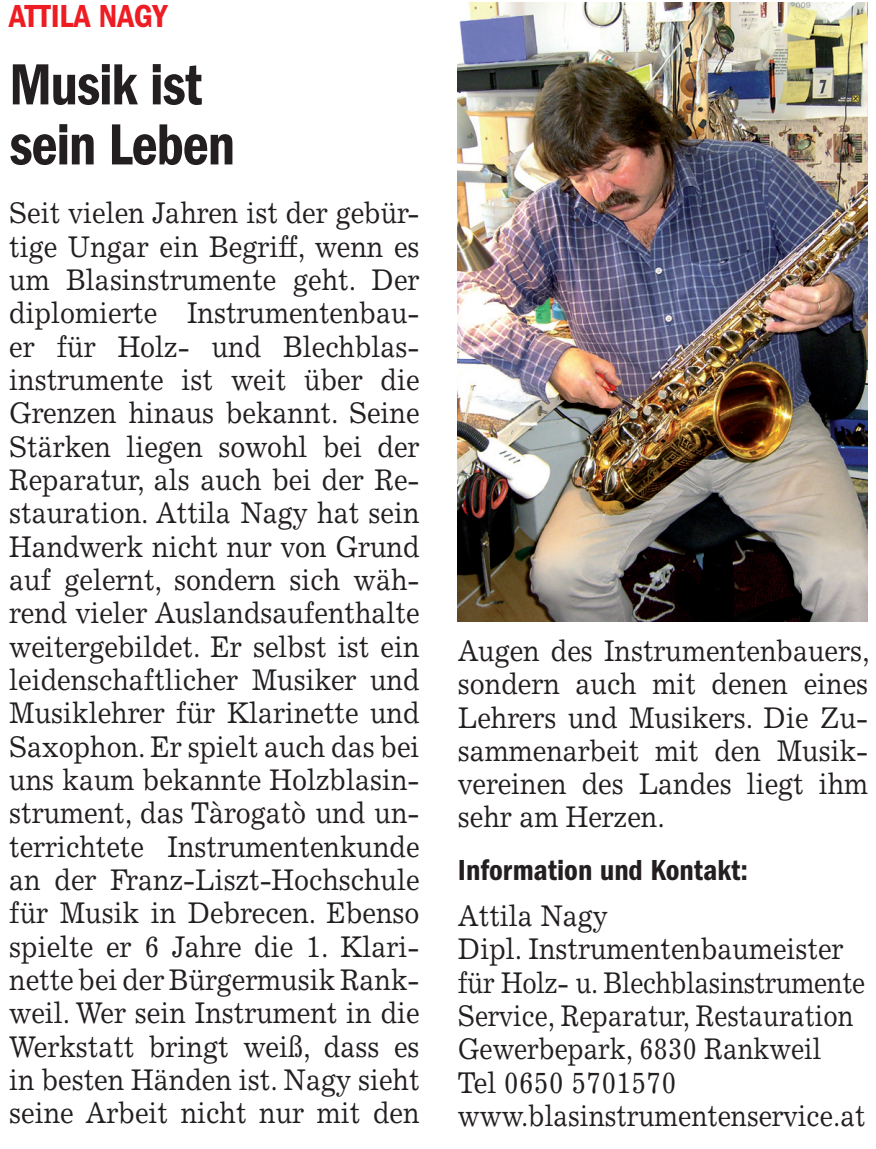
<style>
.page{position:relative;width:876px;height:1149px;background:#fff}
.page>*{position:absolute;margin:0;border:0;box-sizing:border-box;transform-origin:0 0}
.t1{font:600 condensed 60px/60px "Franklin Gothic";letter-spacing:-.02em;color:#231f20;scale:.95 1}
.t2{font:600 condensed 33px "Franklin Gothic";color:#ee1d23}
.t3{font:30px/33.3px "Excelsior";color:#231f20;text-align:justify;scale:.9 1}
.t4{font:600 condensed 30px "Franklin Gothic";color:#231f20}
</style>
<div class="page">
<img style="left:458px;top:3px;width:410px;height:618px">
<p class="t2" style="left:9px;top:-2px;width:160px">ATTILA NAGY</p>
<h1 class="t1" style="left:9px;top:55px;width:239px">Musik ist sein Leben</h1>
<p class="t3" style="left:9px;top:196px;width:457px">Seit vielen Jahren ist der gebür&shy;tige Ungar ein Begriff, wenn es um Blasinstrumente geht. Der diplomierte Instrumentenbau&shy;er für Holz- und Blechblas&shy;instrumente ist weit über die Grenzen hinaus bekannt. Seine Stärken liegen sowohl bei der Reparatur, als auch bei der Re&shy;stauration. Attila Nagy hat sein Handwerk nicht nur von Grund auf gelernt, sondern sich wäh&shy;rend vieler Auslandsaufenthalte weitergebildet. Er selbst ist ein leidenschaftlicher Musiker und Musiklehrer für Klarinette und Saxophon. Er spielt auch das bei uns kaum bekannte Holzblasin&shy;strument, das Tàrogatò und un&shy;terrichtete Instrumentenkunde an der Franz-Liszt-Hochschule für Musik in Debrecen. Ebenso spielte er 6 Jahre die 1. Klari&shy;nette bei der Bürgermusik Rank&shy;weil. Wer sein Instrument in die Werkstatt bringt weiß, dass es in besten Händen ist. Nagy sieht seine Arbeit nicht nur mit den</p>
<p class="t3" style="left:458px;top:634px;width:459px">Augen des Instrumentenbauers, sondern auch mit denen eines Lehrers und Musikers. Die Zu&shy;sammenarbeit mit den Musik&shy;vereinen des Landes liegt ihm sehr am Herzen.</p>
<p class="t4" style="left:458px;top:852px;width:292px">Information und Kontakt:</p>
<p class="t3" style="left:458px;top:899px;width:454px;text-align:left">Attila Nagy<br>Dipl. Instrumentenbaumeister für Holz- u. Blechblasinstrumente<br>Service, Reparatur, Restauration<br>Gewerbepark, 6830 Rankweil<br>Tel 0650 5701570 www.blasinstrumentenservice.at</p>
</div>
